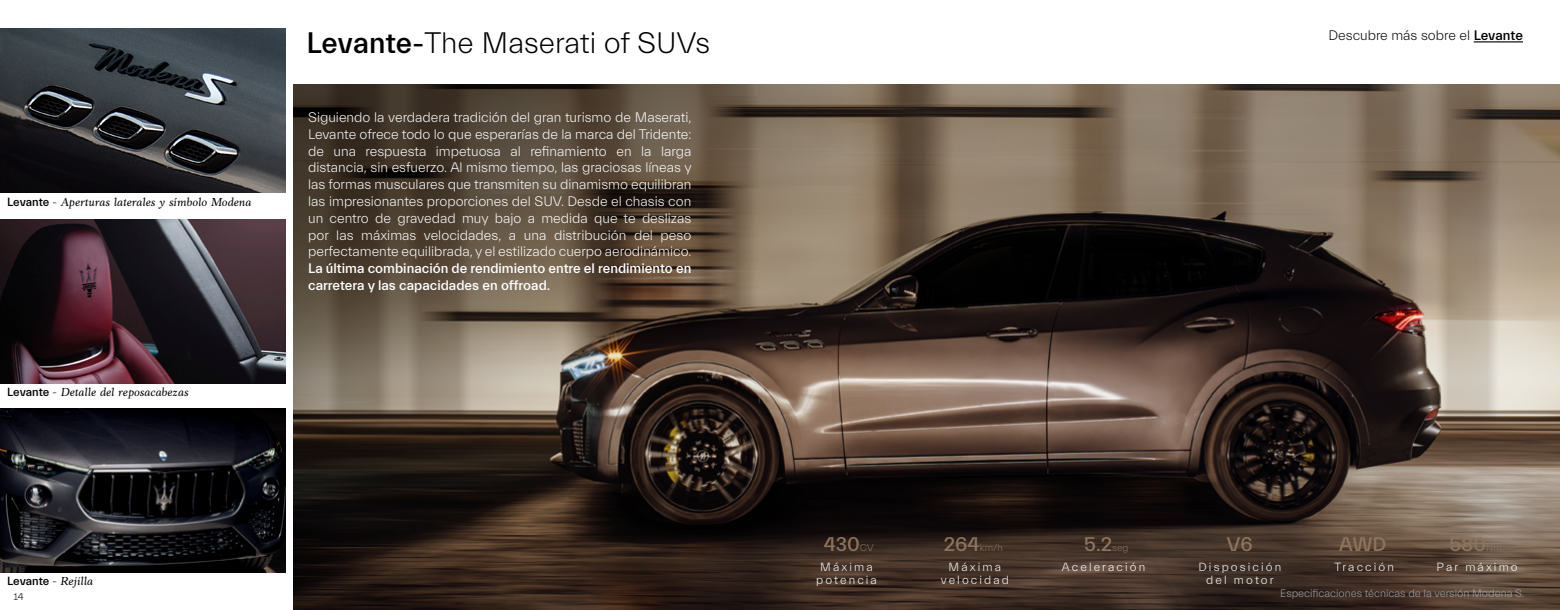
<style>
.page{position:relative;width:1560px;height:610px;background:#fff}
.page>*{position:absolute;margin:0;border:0;box-sizing:border-box;transform-origin:0 0}
.t1{font:300 30px "Everett";color:#000}
.t2{font:500 20px "Everett";color:#8d745e}
.t3{font:300 14px/16.8px "Everett";color:#fff;text-align:justify}
.t4{font:500 14px/16.8px "Everett";color:#fff}
.t5{font:300 14px "Everett";color:#000}
.t6{font:300 12px/13px "Everett";letter-spacing:.175em;color:#fff;text-align:center}
.t7{font:italic 12px "Anko";color:#000}
.t8{font:500 12px "Everett";letter-spacing:-.01em;color:#000}
.t9{font:300 11px "Everett";color:#a1a5a8}
.t10{font:300 10px "Everett";color:#8d745e}
.t11{font:300 10px "Everett";color:#000}
.s1{font-family:"Everett";font-weight:500;font-style:normal}
.s2{font-family:"Everett";font-weight:300;font-style:normal}
.s3{font-weight:500}
.s4{font-weight:300}
.s5{font-family:"Anko";font-weight:400;font-style:italic}
.s6{font-weight:300;font-size:10px}
.s7{font-weight:500;font-size:20px}
</style>
<div class="page">
<img style="left:294px;top:84px;width:1265px;height:525px">
<hr style="left:1473px;top:41px;width:49px;height:1px;background:#000">
<img style="left:0;top:219px;width:285px;height:164px">
<img style="left:0;top:28px;width:285px;height:165px">
<img style="left:0;top:408px;width:285px;height:164px">
<p class="t7" style="left:7px;top:195px;width:245px"><span class="s1">Levante</span> <span class="s2">-</span> Aperturas laterales y símbolo Modena</p>
<p class="t7" style="left:7px;top:385px;width:182px"><span class="s1">Levante</span> <span class="s2">-</span> Detalle del reposacabezas</p>
<h1 class="t1" style="left:306px;top:27px;width:405px"><span class="s3">Levante-</span>The Maserati of SUVs</h1>
<p class="t3" style="left:308px;top:109px;width:385px">Siguiendo la verdadera tradición del gran turismo de Maserati, Levante ofrece todo lo que esperarías de la marca del Tridente: de una respuesta impetuosa al refinamiento en la larga distancia, sin esfuerzo. Al mismo tiempo, las graciosas líneas y las formas musculares que transmiten su dinamismo equilibran las impresionantes proporciones del SUV. Desde el chasis con un centro de gravedad muy bajo a medida que te deslizas por las máximas velocidades, a una distribución del peso perfectamente equilibrada, y el estilizado cuerpo aerodinámico.</p>
<p class="t4" style="left:308px;top:260px;width:384px">La última combinación de rendimiento entre el rendimiento en carretera y las capacidades en offroad.</p>
<p class="t8" style="left:7px;top:574px;width:87px">Levante <span class="s4">-</span> <span class="s5">Rejilla</span></p>
<p class="t11" style="left:14px;top:591px;width:11px">14</p>
<p class="t5" style="left:1328px;top:27px;width:196px">Descubre más sobre el <span class="s3">Levante</span></p>
<h2 class="t2" style="left:823px;top:533px;width:51px">430<span class="s6">CV</span></h2>
<p class="t10" style="left:943px;top:542px;width:61px"><span class="s7">264</span>km/h</p>
<h2 class="t2" style="left:1084px;top:533px;width:46px">5.2<span class="s6">seg</span></h2>
<h2 class="t2" style="left:1226px;top:533px;width:27px">V6</h2>
<h2 class="t2" style="left:1338px;top:533px;width:49px">AWD</h2>
<p class="t6" style="left:816px;top:561px;width:62px">Máxima potencia</p>
<p class="t6" style="left:948px;top:561px;width:54px">Máxima</p>
<p class="t6" style="left:1061px;top:561px;width:85px">Aceleración</p>
<h2 class="t2" style="left:1449px;top:533px;width:54px">580<span class="s6">Nm</span></h2>
<p class="t6" style="left:1198px;top:561px;width:84px">Disposición del motor</p>
<p class="t6" style="left:1334px;top:561px;width:61px">Tracción</p>
<p class="t6" style="left:1436px;top:561px;width:83px">Par máximo</p>
<p class="t6" style="left:940px;top:574px;width:70px">velocidad</p>
<p class="t9" style="left:1279px;top:587px;width:246px">Especificaciones técnicas de la versión Modena S.</p>
</div>
